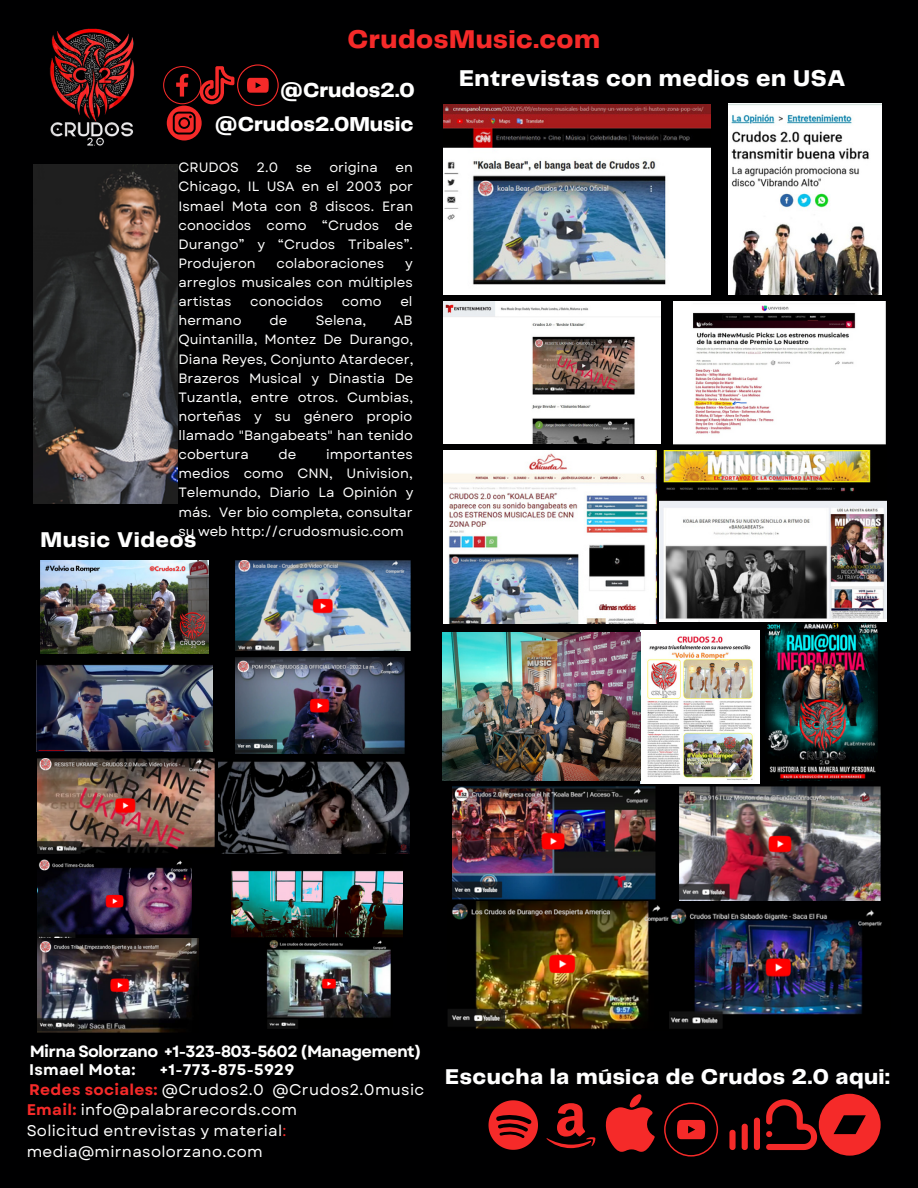
<style>
.page{position:relative;width:918px;height:1188px;background:#000001}
.page>*{position:absolute;margin:0;border:0;box-sizing:border-box;transform-origin:0 0}
.t1{font:800 26.7px "Telegraf";letter-spacing:.02em;color:#f52a29}
.t2{font:800 23.7px "Telegraf";letter-spacing:.02em;color:#fff}
.t3{font:800 22.2px "Telegraf";letter-spacing:.02em;color:#fff}
.t4{font:800 21px "Telegraf";color:#fff}
.t5{font:700 16.2px "Garet";letter-spacing:-.04em;color:#fff}
.t6{font:15.45px/21.3px "Garet";letter-spacing:.02em;color:#fff}
.t7{font:700 15.45px "Garet";letter-spacing:.02em;color:#fff}
.t8{font:13.5px/19.2px "Garet";color:#fff;text-align:justify}
.s1{font-weight:700;color:#f52a29}
.s2{color:#f52a29}
</style>
<div class="page">
<img style="left:33px;top:28px;width:145px;height:178px">
<img style="left:36px;top:661px;width:177px;height:91px">
<img style="left:33px;top:165px;width:144px;height:338px">
<img style="left:444px;top:104px;width:266px;height:190px">
<img style="left:728px;top:104px;width:153px;height:191px">
<img style="left:232px;top:870px;width:171px;height:68px">
<svg style="left:489px;top:1100px;width:49px;height:50px"></svg>
<svg style="left:163px;top:64px;width:116px;height:77px"></svg>
<img style="left:640px;top:630px;width:120px;height:153px">
<img style="left:444px;top:302px;width:217px;height:142px">
<img style="left:674px;top:302px;width:212px;height:149px">
<img style="left:444px;top:451px;width:212px;height:173px">
<img style="left:660px;top:451px;width:226px;height:171px">
<img style="left:443px;top:632px;width:198px;height:149px">
<svg style="left:546px;top:1103px;width:50px;height:45px"></svg>
<svg style="left:605px;top:1094px;width:50px;height:58px"></svg>
<svg style="left:664px;top:1103px;width:54px;height:54px"></svg>
<svg style="left:754px;top:1118px;width:6px;height:32px"></svg>
<svg style="left:742px;top:1124px;width:6px;height:26px"></svg>
<svg style="left:729px;top:1130px;width:7px;height:20px"></svg>
<svg style="left:766px;top:1094px;width:115px;height:62px"></svg>
<img style="left:40px;top:560px;width:168px;height:94px">
<img style="left:37px;top:860px;width:154px;height:79px">
<img style="left:236px;top:560px;width:174px;height:90px">
<img style="left:236px;top:657px;width:169px;height:97px">
<img style="left:37px;top:759px;width:178px;height:94px">
<img style="left:37px;top:939px;width:161px;height:93px">
<img style="left:266px;top:940px;width:125px;height:89px">
<img style="left:453px;top:787px;width:202px;height:113px">
<img style="left:679px;top:787px;width:202px;height:113px">
<img style="left:448px;top:902px;width:222px;height:128px">
<img style="left:670px;top:908px;width:212px;height:121px">
<img style="left:219px;top:761px;width:191px;height:92px">
<img style="left:765px;top:623px;width:113px;height:158px">
<p class="t1" style="left:348px;top:28px;width:254px">CrudosMusic.com</p>
<p class="t4" style="left:280px;top:81px;width:136px">@Crudos2.0</p>
<p class="t4" style="left:215px;top:115px;width:200px">@Crudos2.0Music</p>
<p class="t2" style="left:459px;top:68px;width:388px">Entrevistas con medios en USA</p>
<p class="t8" style="left:178px;top:158px;width:62px">CRUDOS</p>
<p class="t8" style="left:257px;top:158px;width:23px">2.0</p>
<p class="t8" style="left:296px;top:158px;width:17px">se</p>
<p class="t8" style="left:329px;top:158px;width:50px">origina</p>
<p class="t8" style="left:178px;top:158px;width:236px;text-indent:217px">en Chicago, IL USA en el 2003 por Ismael Mota con 8 discos. Eran conocidos como “Crudos de Durango” y “Crudos Tribales”.<br>Produjeron</p>
<p class="t8" style="left:277px;top:254px;width:109px">colaboraciones</p>
<p class="t8" style="left:178px;top:254px;width:236px;text-indent:227px">y arreglos musicales con múltiples artistas</p>
<p class="t8" style="left:250px;top:292px;width:74px">conocidos</p>
<p class="t8" style="left:342px;top:292px;width:41px">como</p>
<p class="t8" style="left:400px;top:292px;width:14px">el</p>
<p class="t8" style="left:178px;top:311px;width:65px">hermano</p>
<p class="t8" style="left:270px;top:311px;width:19px">de</p>
<p class="t8" style="left:316px;top:311px;width:52px">Selena,</p>
<p class="t8" style="left:178px;top:311px;width:237px;text-indent:216px">AB Quintanilla, Montez De Durango, Diana Reyes, Conjunto Atardecer, Brazeros Musical y Dinastia De Tuzantla, entre otros. Cumbias, norteñas y su género propio llamado "Bangabeats" han tenido cobertura</p>
<p class="t8" style="left:279px;top:445px;width:19px">de</p>
<p class="t8" style="left:178px;top:445px;width:237px;text-indent:148px">importantes medios como CNN, Univision, Telemundo, Diario La Opinión y más. Ver bio completa, consultar su web http://crudosmusic.com</p>
<p class="t3" style="left:40px;top:530px;width:157px">Music Videos</p>
<p class="t5" style="left:30px;top:1040px;width:393px">Mirna Solorzano +1-323-803-5602 (Management)</p>
<p class="t7" style="left:29px;top:1059px;width:108px">Ismael Mota:</p>
<p class="t7" style="left:159px;top:1059px;width:137px">+1-773-875-5929</p>
<p class="t6" style="left:29px;top:1079px;width:397px"><span class="s1">Redes sociales:</span> @Crudos2.0 @Crudos2.0music</p>
<p class="t6" style="left:27px;top:1099px;width:272px"><span class="s1">Email:</span> info@palabrarecords.com</p>
<p class="t6" style="left:27px;top:1120px;width:261px">Solicitud entrevistas y material<span class="s2">: </span>media@mirnasolorzano.com</p>
<p class="t3" style="left:445px;top:1067px;width:446px">Escucha la música de Crudos 2.0 aqui:</p>
</div>
